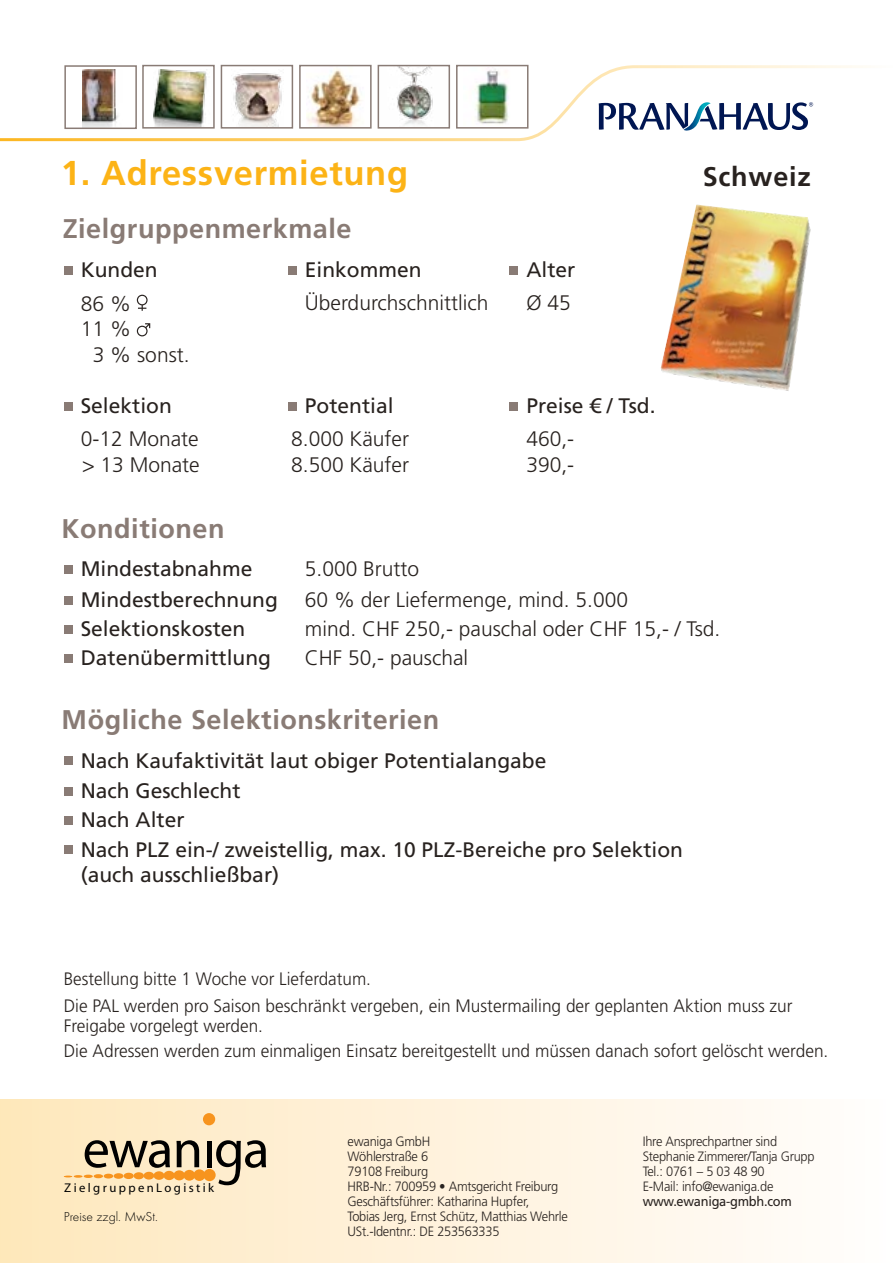
<style>
.page{position:relative;width:893px;height:1263px;background:#fff}
.page>*{position:absolute;margin:0;border:0;box-sizing:border-box;transform-origin:0 0}
.t1{font:700 34.5px "Frutiger LT Std";letter-spacing:.02em;color:#fcb316}
.t2{font:700 27px "Frutiger LT Std";letter-spacing:.02em;color:#897b75}
.t3{font:700 27px "Frutiger LT Std";letter-spacing:.03em;color:#28221f}
.t4{font:21px/25.2px "Frutiger LT Std";color:#28221f}
.t5{font:300 21px/25.5px "Frutiger LT Std";color:#28221f}
.t6{font:300 18px/27px "Frutiger LT Std";color:#28221f;scale:.95 1}
.t7{font:300 18px/25.5px "Frutiger LT Std";color:#28221f;scale:.96 1}
.t8{font:300 13.5px/15px "Frutiger LT Std";letter-spacing:-.02em;color:#28221f;scale:.95 1}
.t9{font:13.5px "Frutiger LT Std";letter-spacing:-.02em;color:#28221f;scale:.95 1}
.t10{font:13.5px "Futura T Ligh";color:#000}
.t11{font:12.75px "Myriad";letter-spacing:.19em;color:#000}
</style>
<div class="page">
<svg style="left:0;top:64px;width:863px;height:78px"></svg>
<div style="left:0;top:1099px;width:893px;height:164px;background:linear-gradient(to right,#fee7bc,#fffefe)"></div>
<svg style="left:85px;top:1140px;width:85px;height:28px"></svg>
<svg style="left:176px;top:1140px;width:23px;height:27px"></svg>
<hr style="left:207px;top:1141px;width:4px;height:26px;background:#000">
<svg style="left:64px;top:1174px;width:49px;height:4px"></svg>
<div style="left:114px;top:1173px;width:9px;height:6px;background:#f7941e;border-radius:50%"></div>
<div style="left:124px;top:1173px;width:10px;height:6px;background:#f7941e;border-radius:50%"></div>
<div style="left:134px;top:1172px;width:10px;height:7px;background:#f7941e;border-radius:50%"></div>
<div style="left:144px;top:1172px;width:10px;height:7px;background:#f7941e;border-radius:50%"></div>
<div style="left:154px;top:1171px;width:10px;height:9px;background:#f7941e;border-radius:50%"></div>
<div style="left:163px;top:1171px;width:12px;height:9px;background:#f7941e;border-radius:50%"></div>
<div style="left:173px;top:1170px;width:12px;height:10px;background:#f7941e;border-radius:50%"></div>
<div style="left:183px;top:1170px;width:12px;height:11px;background:#f7941e;border-radius:50%"></div>
<div style="left:193px;top:1169px;width:12px;height:12px;background:#f7941e;border-radius:50%"></div>
<div style="left:203px;top:1169px;width:13px;height:12px;background:#f7941e;border-radius:50%"></div>
<svg style="left:216px;top:1140px;width:50px;height:45px"></svg>
<div style="left:203px;top:1113px;width:12px;height:12px;background:#f7941e;border-radius:50%"></div>
<img style="left:153px;top:70px;width:59px;height:56px">
<div style="left:142px;top:65px;width:73px;height:64px;border:2px solid #897b75"></div>
<img style="left:463px;top:68px;width:58px;height:57px">
<div style="left:456px;top:65px;width:72px;height:64px;border:2px solid #897b75"></div>
<img style="left:381px;top:68px;width:66px;height:58px">
<div style="left:378px;top:65px;width:72px;height:64px;border:2px solid #897b75"></div>
<img style="left:307px;top:68px;width:58px;height:58px">
<div style="left:299px;top:65px;width:73px;height:64px;border:2px solid #897b75"></div>
<img style="left:232px;top:69px;width:51px;height:57px">
<div style="left:221px;top:65px;width:72px;height:64px;border:2px solid #897b75"></div>
<img style="left:82px;top:70px;width:41px;height:56px">
<div style="left:64px;top:65px;width:73px;height:64px;border:2px solid #897b75"></div>
<img style="left:661px;top:204px;width:150px;height:187px">
<svg style="left:599px;top:102px;width:214px;height:29px"></svg>
<div style="left:64px;top:266px;width:8px;height:8px;background:#897b75"></div>
<div style="left:288px;top:266px;width:8px;height:8px;background:#897b75"></div>
<svg style="left:137px;top:295px;width:11px;height:16px"></svg>
<svg style="left:137px;top:323px;width:13px;height:13px"></svg>
<div style="left:509px;top:266px;width:9px;height:8px;background:#897b75"></div>
<div style="left:64px;top:565px;width:8px;height:9px;background:#897b75"></div>
<div style="left:64px;top:654px;width:8px;height:9px;background:#897b75"></div>
<div style="left:64px;top:596px;width:8px;height:9px;background:#897b75"></div>
<div style="left:64px;top:625px;width:8px;height:9px;background:#897b75"></div>
<div style="left:64px;top:757px;width:8px;height:8px;background:#897b75"></div>
<div style="left:64px;top:846px;width:8px;height:8px;background:#897b75"></div>
<div style="left:64px;top:787px;width:8px;height:9px;background:#897b75"></div>
<div style="left:64px;top:816px;width:8px;height:9px;background:#897b75"></div>
<div style="left:64px;top:402px;width:8px;height:8px;background:#897b75"></div>
<div style="left:288px;top:402px;width:8px;height:8px;background:#897b75"></div>
<div style="left:509px;top:402px;width:9px;height:8px;background:#897b75"></div>
<h1 class="t1" style="left:61px;top:153px;width:349px">1. Adressvermietung</h1>
<h2 class="t2" style="left:63px;top:213px;width:290px">Zielgruppenmerkmale</h2>
<h3 class="t4" style="left:81px;top:257px;width:79px">Kunden</h3>
<h3 class="t4" style="left:305px;top:257px;width:118px">Einkommen</h3>
<h3 class="t5" style="left:81px;top:291px;width:52px">86 %</h3>
<h3 class="t5" style="left:81px;top:316px;width:52px">11 %</h3>
<h3 class="t5" style="left:93px;top:342px;width:98px">3 % sonst.</h3>
<h3 class="t5" style="left:305px;top:291px;width:185px">Überdurchschnittlich</h3>
<h3 class="t4" style="left:526px;top:257px;width:51px">Alter</h3>
<h3 class="t5" style="left:526px;top:291px;width:46px">Ø 45</h3>
<h3 class="t4" style="left:81px;top:393px;width:93px">Selektion</h3>
<h3 class="t4" style="left:305px;top:393px;width:90px">Potential</h3>
<h3 class="t4" style="left:526px;top:393px;width:131px">Preise € / Tsd.</h3>
<h3 class="t5" style="left:81px;top:427px;width:120px">0-12 Monate &gt; 13 Monate</h3>
<h3 class="t5" style="left:291px;top:427px;width:119px">8.000 Käufer<br>8.500 Käufer</h3>
<h3 class="t5" style="left:526px;top:427px;width:49px">460,-<br>390,-</h3>
<h2 class="t2" style="left:62px;top:513px;width:164px">Konditionen</h2>
<h3 class="t4" style="left:81px;top:557px;width:173px">Mindestabnahme</h3>
<h3 class="t5" style="left:305px;top:557px;width:116px">5.000 Brutto</h3>
<h2 class="t3" style="left:703px;top:160px;width:110px">Schweiz</h2>
<h3 class="t4" style="left:81px;top:587px;width:199px">Mindestberechnung</h3>
<h3 class="t5" style="left:305px;top:587px;width:325px">60 % der Liefermenge, mind. 5.000</h3>
<h3 class="t4" style="left:81px;top:616px;width:166px">Selektionskosten</h3>
<h3 class="t5" style="left:305px;top:617px;width:417px">mind. CHF 250,- pauschal oder CHF 15,- / Tsd.</h3>
<h3 class="t4" style="left:81px;top:646px;width:192px">Datenübermittlung</h3>
<h3 class="t5" style="left:305px;top:646px;width:165px">CHF 50,- pauschal</h3>
<h2 class="t2" style="left:62px;top:704px;width:379px">Mögliche Selektionskriterien</h2>
<h3 class="t4" style="left:81px;top:748px;width:467px">Nach Kaufaktivität laut obiger Potentialangabe</h3>
<h3 class="t4" style="left:81px;top:776px;width:161px;line-height:29.1px">Nach Geschlecht<br>Nach Alter</h3>
<h3 class="t4" style="left:81px;top:837px;width:604px">Nach PLZ ein-/ zweistellig, max. 10 PLZ-Bereiche pro Selektion (auch ausschließbar)</h3>
<h3 class="t6" style="left:64px;top:966px;width:769px">Bestellung bitte 1 Woche vor Lieferdatum.<br>Die PAL werden pro Saison beschränkt vergeben, ein Mustermailing der geplanten Aktion muss zur</h3>
<h3 class="t7" style="left:64px;top:1013px;width:798px">Freigabe vorgelegt werden.<br>Die Adressen werden zum einmaligen Einsatz bereitgestellt und müssen danach sofort gelöscht werden.</h3>
<p class="t11" style="left:64px;top:1181px;width:152px">ZielgruppenLogistik</p>
<p class="t10" style="left:64px;top:1209px;width:96px">Preise zzgl. MwSt.</p>
<p class="t8" style="left:348px;top:1134px;width:233px">ewaniga GmbH<br>Wöhlerstraße 6<br>79108 Freiburg<br>HRB-Nr.: 700959 • Amtsgericht Freiburg<br>Geschäftsführer: Katharina Hupfer,<br>Tobias Jerg, Ernst Schütz, Matthias Wehrle<br>USt.-Identnr.: DE 253563335</p>
<p class="t8" style="left:643px;top:1134px;width:182px">Ihre Ansprechpartner sind<br>Stephanie Zimmerer/Tanja Grupp<br>Tel.: 0761 – 5 03 48 90<br>E-Mail: info@ewaniga.de</p>
<p class="t9" style="left:643px;top:1193px;width:158px">www.ewaniga-gmbh.com</p>
</div>
